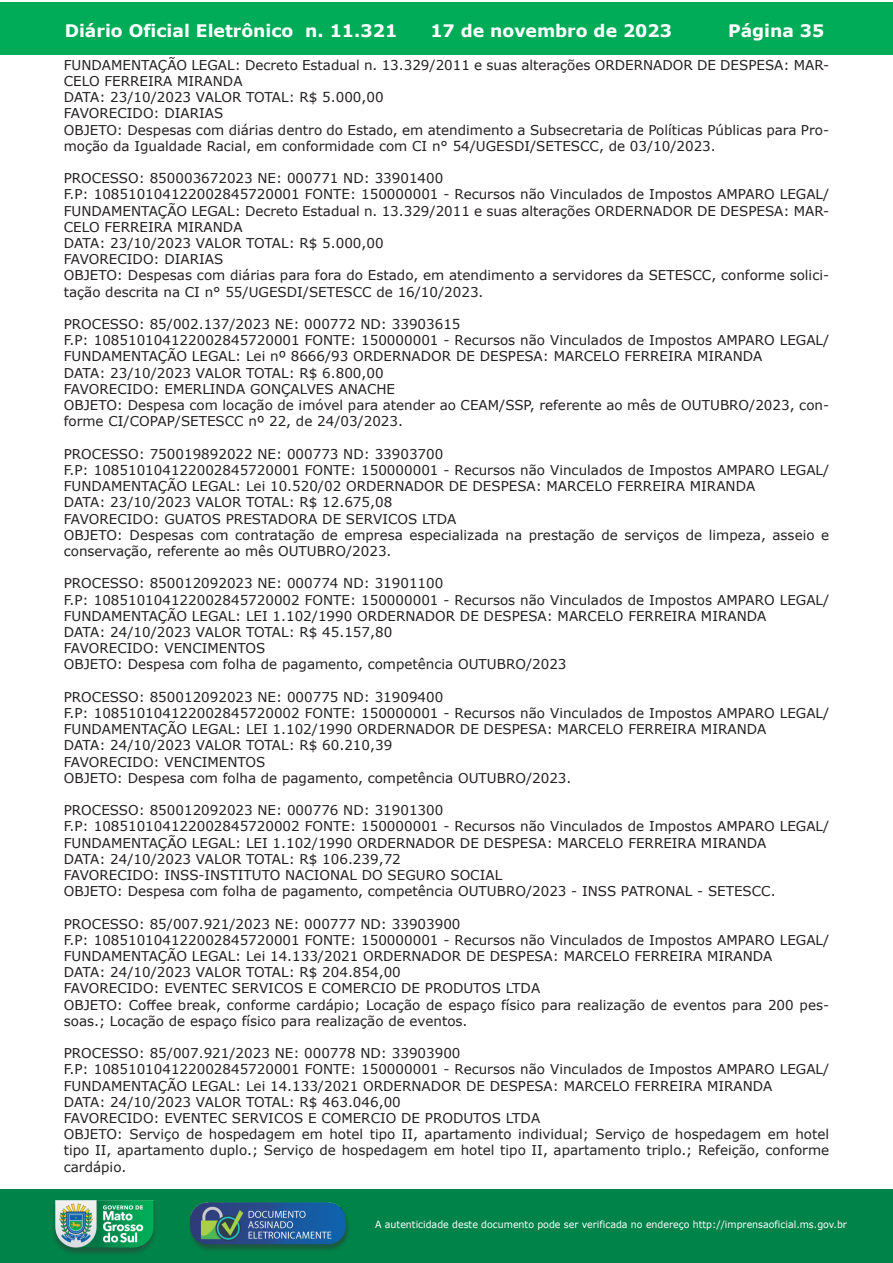
<style>
.page{position:relative;width:893px;height:1263px;background:#fff}
.page>*{position:absolute;margin:0;border:0;box-sizing:border-box;transform-origin:0 0}
.t1{font:700 17.25px "Verdana";color:#fff}
.t2{font:13.5px/16.2px "Verdana";color:#231f20}
.t3{font:9.9px "Verdana";color:#fff;scale:.95 1}
</style>
<div class="page">
<div style="left:0;top:2px;width:893px;height:53px;background:#00ac57"></div>
<div style="left:1px;top:1189px;width:892px;height:74px;background:#008349"></div>
<img style="left:49px;top:1198px;width:111px;height:61px">
<img style="left:185px;top:1201px;width:168px;height:54px">
<p class="t1" style="left:65px;top:18px;width:334px">Diário Oficial Eletrônico n. 11.321</p>
<p class="t1" style="left:430px;top:18px;width:243px">17 de novembro de 2023</p>
<p class="t1" style="left:728px;top:18px;width:98px">Página 35</p>
<p class="t2" style="left:64px;top:57px;width:767px">FUNDAMENTAÇÃO LEGAL: Decreto Estadual n. 13.329/2011 e suas alterações ORDERNADOR DE DESPESA: MAR-CELO FERREIRA MIRANDA<br>DATA: 23/10/2023 VALOR TOTAL: R$ 5.000,00<br>FAVORECIDO: DIARIAS<br>OBJETO: Despesas com diárias dentro do Estado, em atendimento a Subsecretaria de Políticas Públicas para Pro&shy;moção da Igualdade Racial, em conformidade com CI n° 54/UGESDI/SETESCC, de 03/10/2023.</p>
<p class="t2" style="left:64px;top:170px;width:767px">PROCESSO: 850003672023 NE: 000771 ND: 33901400<br>F.P: 108510104122002845720001 FONTE: 150000001 - Recursos não Vinculados de Impostos AMPARO LEGAL/ FUNDAMENTAÇÃO LEGAL: Decreto Estadual n. 13.329/2011 e suas alterações ORDERNADOR DE DESPESA: MAR-CELO FERREIRA MIRANDA<br>DATA: 23/10/2023 VALOR TOTAL: R$ 5.000,00<br>FAVORECIDO: DIARIAS<br>OBJETO: Despesas com diárias para fora do Estado, em atendimento a servidores da SETESCC, conforme solici&shy;tação descrita na CI n° 55/UGESDI/SETESCC de 16/10/2023.</p>
<p class="t2" style="left:64px;top:316px;width:767px">PROCESSO: 85/002.137/2023 NE: 000772 ND: 33903615<br>F.P: 108510104122002845720001 FONTE: 150000001 - Recursos não Vinculados de Impostos AMPARO LEGAL/ FUNDAMENTAÇÃO LEGAL: Lei nº 8666/93 ORDERNADOR DE DESPESA: MARCELO FERREIRA MIRANDA<br>DATA: 23/10/2023 VALOR TOTAL: R$ 6.800,00<br>FAVORECIDO: EMERLINDA GONÇALVES ANACHE<br>OBJETO: Despesa com locação de imóvel para atender ao CEAM/SSP, referente ao mês de OUTUBRO/2023, con&shy;forme CI/COPAP/SETESCC nº 22, de 24/03/2023.</p>
<p class="t2" style="left:64px;top:446px;width:767px">PROCESSO: 750019892022 NE: 000773 ND: 33903700<br>F.P: 108510104122002845720001 FONTE: 150000001 - Recursos não Vinculados de Impostos AMPARO LEGAL/ FUNDAMENTAÇÃO LEGAL: Lei 10.520/02 ORDERNADOR DE DESPESA: MARCELO FERREIRA MIRANDA<br>DATA: 23/10/2023 VALOR TOTAL: R$ 12.675,08<br>FAVORECIDO: GUATOS PRESTADORA DE SERVICOS LTDA<br>OBJETO: Despesas com contratação de empresa especializada na prestação de serviços de limpeza, asseio e conservação, referente ao mês OUTUBRO/2023.</p>
<p class="t2" style="left:64px;top:575px;width:767px">PROCESSO: 850012092023 NE: 000774 ND: 31901100<br>F.P: 108510104122002845720002 FONTE: 150000001 - Recursos não Vinculados de Impostos AMPARO LEGAL/ FUNDAMENTAÇÃO LEGAL: LEI 1.102/1990 ORDERNADOR DE DESPESA: MARCELO FERREIRA MIRANDA<br>DATA: 24/10/2023 VALOR TOTAL: R$ 45.157,80<br>FAVORECIDO: VENCIMENTOS<br>OBJETO: Despesa com folha de pagamento, competência OUTUBRO/2023</p>
<p class="t2" style="left:64px;top:689px;width:767px">PROCESSO: 850012092023 NE: 000775 ND: 31909400<br>F.P: 108510104122002845720002 FONTE: 150000001 - Recursos não Vinculados de Impostos AMPARO LEGAL/ FUNDAMENTAÇÃO LEGAL: LEI 1.102/1990 ORDERNADOR DE DESPESA: MARCELO FERREIRA MIRANDA<br>DATA: 24/10/2023 VALOR TOTAL: R$ 60.210,39<br>FAVORECIDO: VENCIMENTOS<br>OBJETO: Despesa com folha de pagamento, competência OUTUBRO/2023.</p>
<p class="t2" style="left:64px;top:802px;width:767px">PROCESSO: 850012092023 NE: 000776 ND: 31901300<br>F.P: 108510104122002845720002 FONTE: 150000001 - Recursos não Vinculados de Impostos AMPARO LEGAL/ FUNDAMENTAÇÃO LEGAL: LEI 1.102/1990 ORDERNADOR DE DESPESA: MARCELO FERREIRA MIRANDA<br>DATA: 24/10/2023 VALOR TOTAL: R$ 106.239,72<br>FAVORECIDO: INSS-INSTITUTO NACIONAL DO SEGURO SOCIAL<br>OBJETO: Despesa com folha de pagamento, competência OUTUBRO/2023 - INSS PATRONAL - SETESCC.</p>
<p class="t2" style="left:64px;top:915px;width:767px">PROCESSO: 85/007.921/2023 NE: 000777 ND: 33903900<br>F.P: 108510104122002845720001 FONTE: 150000001 - Recursos não Vinculados de Impostos AMPARO LEGAL/ FUNDAMENTAÇÃO LEGAL: Lei 14.133/2021 ORDERNADOR DE DESPESA: MARCELO FERREIRA MIRANDA<br>DATA: 24/10/2023 VALOR TOTAL: R$ 204.854,00<br>FAVORECIDO: EVENTEC SERVICOS E COMERCIO DE PRODUTOS LTDA<br>OBJETO: Coffee break, conforme cardápio; Locação de espaço físico para realização de eventos para 200 pes&shy;soas.; Locação de espaço físico para realização de eventos.</p>
<p class="t2" style="left:64px;top:1045px;width:767px">PROCESSO: 85/007.921/2023 NE: 000778 ND: 33903900<br>F.P: 108510104122002845720001 FONTE: 150000001 - Recursos não Vinculados de Impostos AMPARO LEGAL/ FUNDAMENTAÇÃO LEGAL: Lei 14.133/2021 ORDERNADOR DE DESPESA: MARCELO FERREIRA MIRANDA<br>DATA: 24/10/2023 VALOR TOTAL: R$ 463.046,00<br>FAVORECIDO: EVENTEC SERVICOS E COMERCIO DE PRODUTOS LTDA<br>OBJETO: Serviço de hospedagem em hotel tipo II, apartamento individual; Serviço de hospedagem em hotel tipo II, apartamento duplo.; Serviço de hospedagem em hotel tipo II, apartamento triplo.; Refeição, conforme cardápio.</p>
<p class="t3" style="left:375px;top:1218px;width:498px">A autenticidade deste documento pode ser verificada no endereço http://imprensaoficial.ms.gov.br</p>
</div>
